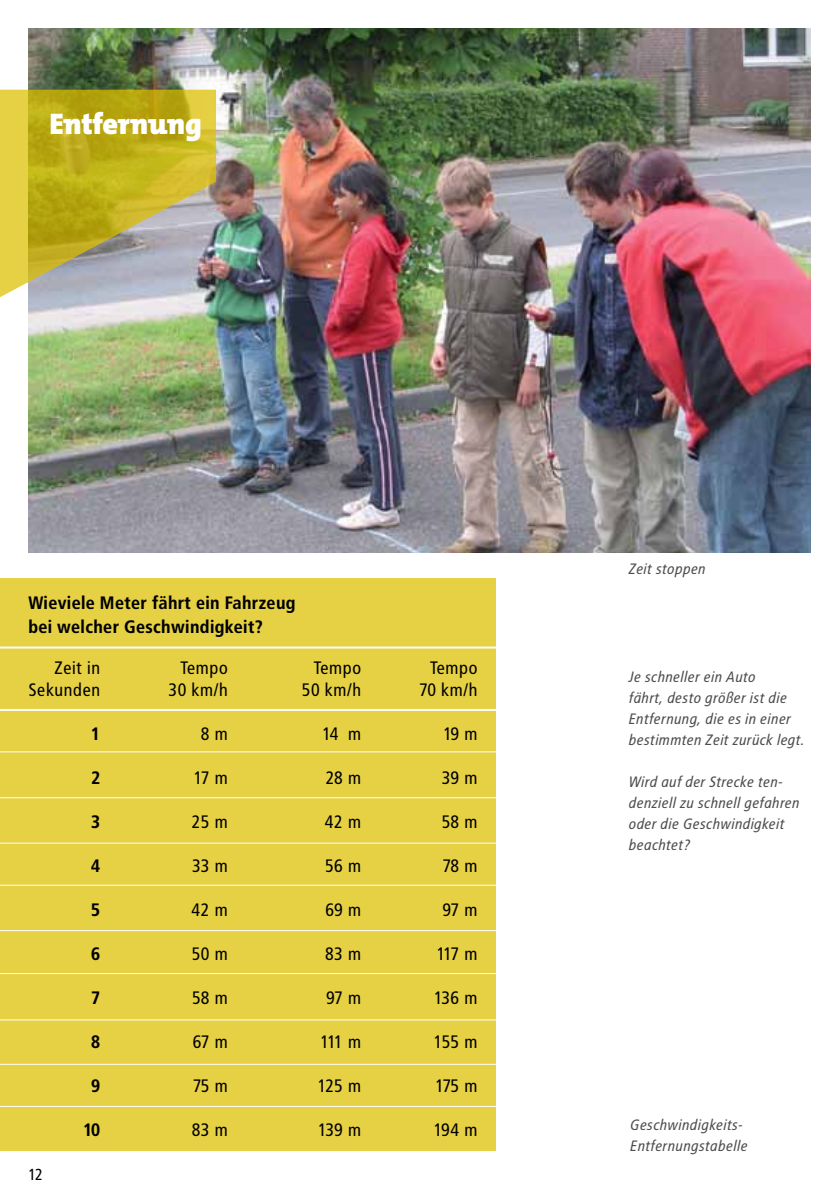
<style>
.page{position:relative;width:840px;height:1191px;background:#fff}
.page>*{position:absolute;margin:0;border:0;box-sizing:border-box;transform-origin:0 0}
.t1{font:900 30px "The Mix";letter-spacing:-.01em;color:#fff}
.t2{font:18px "Transit";letter-spacing:-.02em;color:#000}
.t3{font:700 18px/24px "Transit";color:#000}
.t4{font:18px/22px "Transit";color:#000;text-align:right}
.t5{font:16px "Transit";color:#000}
.t6{font:italic 15px/21px "Transit";color:#4d4d4f}
</style>
<div class="page">
<img style="left:28px;top:28px;width:782px;height:525px">
<svg style="left:0;top:90px;width:216px;height:216px"></svg>
<div style="left:0;top:578px;width:495px;height:573px;background:#e6d043"></div>
<hr style="left:0;top:646px;width:498px;height:2px;background:#fff">
<hr style="left:0;top:709px;width:498px;height:2px;background:#fff">
<hr style="left:0;top:751px;width:498px;height:1px;background:#fff">
<hr style="left:0;top:797px;width:498px;height:1px;background:#fff">
<hr style="left:0;top:842px;width:498px;height:1px;background:#fff">
<hr style="left:0;top:884px;width:498px;height:1px;background:#fff">
<hr style="left:0;top:930px;width:498px;height:1px;background:#fff">
<hr style="left:0;top:973px;width:498px;height:1px;background:#fff">
<hr style="left:0;top:1019px;width:498px;height:1px;background:#fff">
<hr style="left:0;top:1063px;width:498px;height:1px;background:#fff">
<hr style="left:0;top:1106px;width:498px;height:1px;background:#fff">
<h1 class="t1" style="left:49px;top:98px;width:153px">Entfernung</h1>
<p class="t3" style="left:28px;top:591px;width:269px">Wieviele Meter fährt ein Fahrzeug bei welcher Geschwindigkeit?</p>
<p class="t4" style="left:29px;top:657px;width:73px">Zeit in<br>Sekunden</p>
<p class="t3" style="left:91px;top:722px;width:11px">1</p>
<p class="t3" style="left:91px;top:766px;width:11px">2</p>
<p class="t3" style="left:91px;top:810px;width:11px">3</p>
<p class="t3" style="left:91px;top:854px;width:11px">4</p>
<p class="t3" style="left:91px;top:898px;width:11px">5</p>
<p class="t3" style="left:91px;top:942px;width:11px">6</p>
<p class="t3" style="left:91px;top:986px;width:11px">7</p>
<p class="t3" style="left:91px;top:1030px;width:11px">8</p>
<p class="t3" style="left:91px;top:1074px;width:11px">9</p>
<p class="t3" style="left:83px;top:1118px;width:19px">10</p>
<p class="t4" style="left:168px;top:657px;width:61px">Tempo<br>30 km/h</p>
<p class="t2" style="left:201px;top:723px;width:29px">8 m</p>
<p class="t2" style="left:194px;top:767px;width:36px">17 m</p>
<p class="t2" style="left:192px;top:811px;width:38px">25 m</p>
<p class="t2" style="left:192px;top:855px;width:38px">33 m</p>
<p class="t2" style="left:191px;top:899px;width:38px">42 m</p>
<p class="t2" style="left:192px;top:943px;width:38px">50 m</p>
<p class="t2" style="left:192px;top:987px;width:38px">58 m</p>
<p class="t2" style="left:193px;top:1031px;width:37px">67 m</p>
<p class="t2" style="left:193px;top:1075px;width:37px">75 m</p>
<p class="t2" style="left:192px;top:1119px;width:38px">83 m</p>
<p class="t4" style="left:302px;top:657px;width:61px">Tempo<br>50 km/h</p>
<p class="t2" style="left:322px;top:723px;width:41px">14 m</p>
<p class="t2" style="left:325px;top:767px;width:38px">28 m</p>
<p class="t2" style="left:325px;top:811px;width:38px">42 m</p>
<p class="t2" style="left:325px;top:855px;width:38px">56 m</p>
<p class="t2" style="left:325px;top:899px;width:38px">69 m</p>
<p class="t2" style="left:325px;top:943px;width:38px">83 m</p>
<p class="t2" style="left:326px;top:987px;width:37px">97 m</p>
<p class="t2" style="left:320px;top:1031px;width:43px">111 m</p>
<p class="t2" style="left:317px;top:1075px;width:46px">125 m</p>
<p class="t2" style="left:318px;top:1119px;width:45px">139 m</p>
<p class="t5" style="left:28px;top:1165px;width:17px">12</p>
<p class="t4" style="left:419px;top:657px;width:60px">Tempo<br>70 km/h</p>
<p class="t2" style="left:443px;top:723px;width:36px">19 m</p>
<p class="t2" style="left:441px;top:767px;width:38px">39 m</p>
<p class="t2" style="left:441px;top:811px;width:38px">58 m</p>
<p class="t2" style="left:442px;top:855px;width:37px">78 m</p>
<p class="t2" style="left:442px;top:899px;width:37px">97 m</p>
<p class="t2" style="left:436px;top:943px;width:43px">117 m</p>
<p class="t2" style="left:434px;top:987px;width:45px">136 m</p>
<p class="t2" style="left:434px;top:1031px;width:46px">155 m</p>
<p class="t2" style="left:435px;top:1075px;width:44px">175 m</p>
<p class="t2" style="left:433px;top:1119px;width:46px">194 m</p>
<p class="t6" style="left:628px;top:558px;width:79px">Zeit stoppen</p>
<p class="t6" style="left:628px;top:666px;width:178px">Je schneller ein Auto<br>fährt, desto größer ist die<br>Entfernung, die es in einer bestimmten Zeit zurück legt.</p>
<p class="t6" style="left:628px;top:771px;width:172px">Wird auf der Strecke ten&shy;denziell zu schnell gefahren oder die Geschwindigkeit beachtet?</p>
<p class="t6" style="left:629px;top:1114px;width:119px">Geschwindigkeits-<br>Entfernungstabelle</p>
</div>
